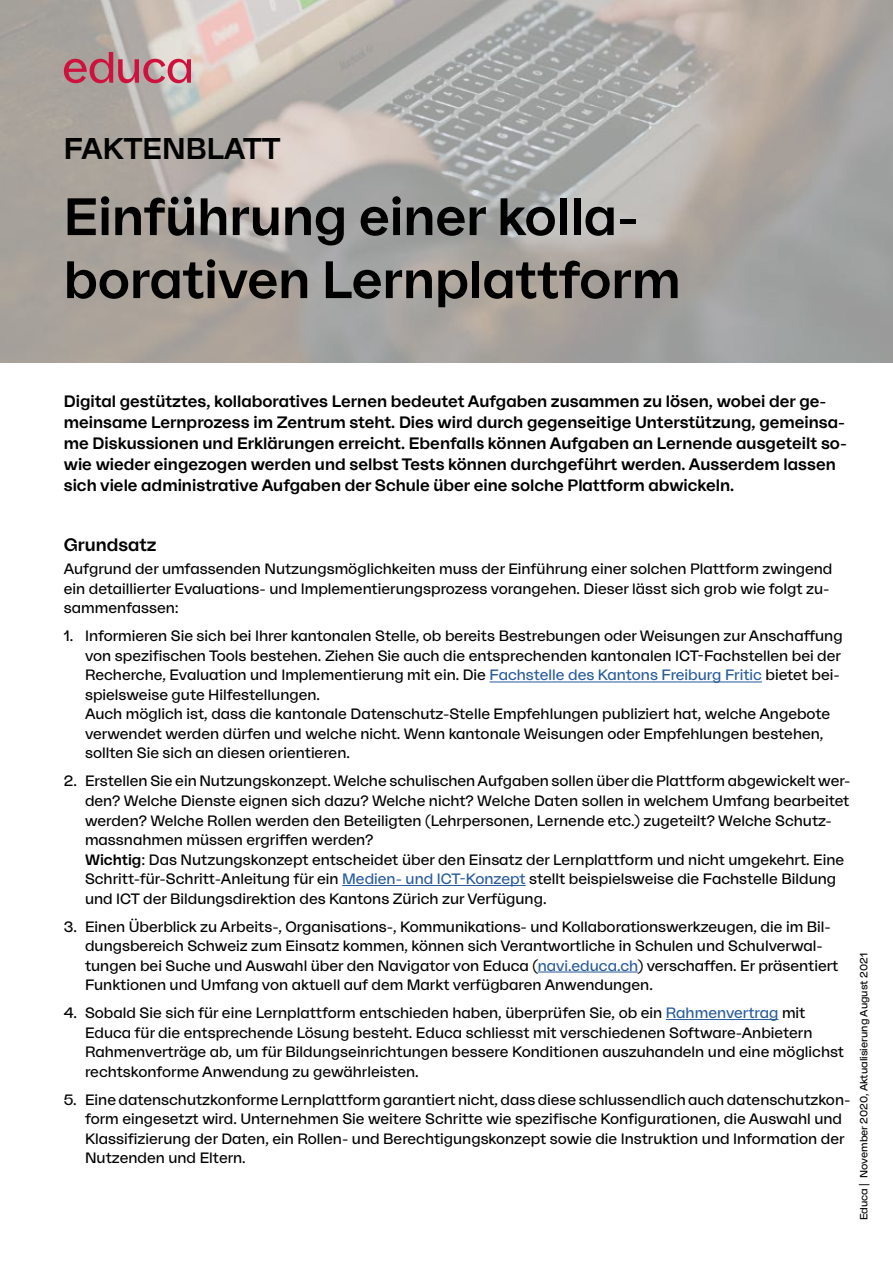
<style>
.page{position:relative;width:893px;height:1263px;background:#fff}
.page>*{position:absolute;margin:0;border:0;box-sizing:border-box;transform-origin:0 0}
.t1{font:500 52.5px/63px "Educa Sans";color:#000}
.t2{font:500 30px "Educa Sans";color:#000}
.t3{font:500 18px "Educa Sans";color:#000}
.t4{font:500 16.5px/21px "Educa Sans";color:#000}
.t5{font:15px/19.5px "Educa Sans";color:#000}
.t6{font:10.5px "Educa Sans";color:#000}
.s1{color:#275b9b}
.s2{font-weight:500}
</style>
<div class="page">
<img style="left:0;top:0;width:893px;height:362px">
<svg style="left:64px;top:52px;width:127px;height:31px;background:#c17e89"></svg>
<hr style="left:490px;top:682px;width:272px;height:1px;background:#275b9b">
<hr style="left:342px;top:885px;width:184px;height:1px;background:#275b9b">
<hr style="left:538px;top:972px;width:100px;height:1px;background:#275b9b">
<hr style="left:666px;top:1019px;width:112px;height:1px;background:#275b9b">
<h2 class="t2" style="left:64px;top:129px;width:218px">FAKTENBLATT</h2>
<h1 class="t1" style="left:64px;top:183px;width:618px">Einführung einer kolla&shy;borativen Lernplattform</h1>
<p class="t4" style="left:64px;top:390px;width:785px">Digital gestütztes, kollaboratives Lernen bedeutet Aufgaben zusammen zu lösen, wobei der ge&shy;meinsame Lernprozess im Zentrum steht. Dies wird durch gegenseitige Unterstützung, gemeinsa&shy;me Diskussionen und Erklärungen erreicht. Ebenfalls können Aufgaben an Lernende ausgeteilt so&shy;wie wieder eingezogen werden und selbst Tests können durchgeführt werden. Ausserdem lassen sich viele administrative Aufgaben der Schule über eine solche Plattform abwickeln.</p>
<p class="t3" style="left:64px;top:533px;width:94px">Grundsatz</p>
<p class="t5" style="left:64px;top:559px;width:770px">Aufgrund der umfassenden Nutzungsmöglichkeiten muss der Einführung einer solchen Plattform zwingend ein detaillierter Evaluations- und Implementierungsprozess vorangehen. Dieser lässt sich grob wie folgt zu&shy;sammenfassen:</p>
<p class="t5" style="left:85px;top:626px;width:759px;text-indent:-21px">1. Informieren Sie sich bei Ihrer kantonalen Stelle, ob bereits Bestrebungen oder Weisungen zur Anschaffung von spezifischen Tools bestehen. Ziehen Sie auch die entsprechenden kantonalen ICT-Fachstellen bei der Recherche, Evaluation und Implementierung mit ein. Die <span class="s1">Fachstelle des Kantons Freiburg Fritic</span> bietet bei&shy;spielsweise gute Hilfestellungen.<br>Auch möglich ist, dass die kantonale Datenschutz-Stelle Empfehlungen publiziert hat, welche Angebote verwendet werden dürfen und welche nicht. Wenn kantonale Weisungen oder Empfehlungen bestehen, sollten Sie sich an diesen orientieren.</p>
<p class="t5" style="left:85px;top:771px;width:767px;text-indent:-21px">2. Erstellen Sie ein Nutzungskonzept. Welche schulischen Aufgaben sollen über die Plattform abgewickelt wer&shy;den? Welche Dienste eignen sich dazu? Welche nicht? Welche Daten sollen in welchem Umfang bearbeitet werden? Welche Rollen werden den Beteiligten (Lehrpersonen, Lernende etc.) zugeteilt? Welche Schutz&shy;massnahmen müssen ergriffen werden?<br><span class="s2">Wichtig</span>: Das Nutzungskonzept entscheidet über den Einsatz der Lernplattform und nicht umgekehrt. Eine Schritt-für-Schritt-Anleitung für ein <span class="s1">Medien- und ICT-Konzept</span> stellt beispielsweise die Fachstelle Bildung und ICT der Bildungsdirektion des Kantons Zürich zur Verfügung.</p>
<p class="t5" style="left:85px;top:916px;width:755px;text-indent:-21px">3. Einen Überblick zu Arbeits-, Organisations-, Kommunikations- und Kollaborationswerkzeugen, die im Bil&shy;dungsbereich Schweiz zum Einsatz kommen, können sich Verantwortliche in Schulen und Schulverwal&shy;tungen bei Suche und Auswahl über den Navigator von Educa (<span class="s1">navi.educa.ch</span>) verschaffen. Er präsentiert Funktionen und Umfang von aktuell auf dem Markt verfügbaren Anwendungen.</p>
<p class="t5" style="left:85px;top:1002px;width:761px;text-indent:-21px">4. Sobald Sie sich für eine Lernplattform entschieden haben, überprüfen Sie, ob ein <span class="s1">Rahmenvertrag</span> mit Educa für die entsprechende Lösung besteht. Educa schliesst mit verschiedenen Software-Anbietern Rahmenverträge ab, um für Bildungseinrichtungen bessere Konditionen auszuhandeln und eine möglichst rechtskonforme Anwendung zu gewährleisten.</p>
<p class="t5" style="left:85px;top:1089px;width:767px;text-indent:-21px">5. Eine datenschutzkonforme Lernplattform garantiert nicht, dass diese schlussendlich auch datenschutzkon&shy;form eingesetzt wird. Unternehmen Sie weitere Schritte wie spezifische Konfigurationen, die Auswahl und Klassifizierung der Daten, ein Rollen- und Berechtigungskonzept sowie die Instruktion und Information der Nutzenden und Eltern.</p>
<p class="t6" style="left:857px;top:1220px;width:269px;rotate:-90deg">Educa | November 2020, Aktualisierung August 2021</p>
</div>
